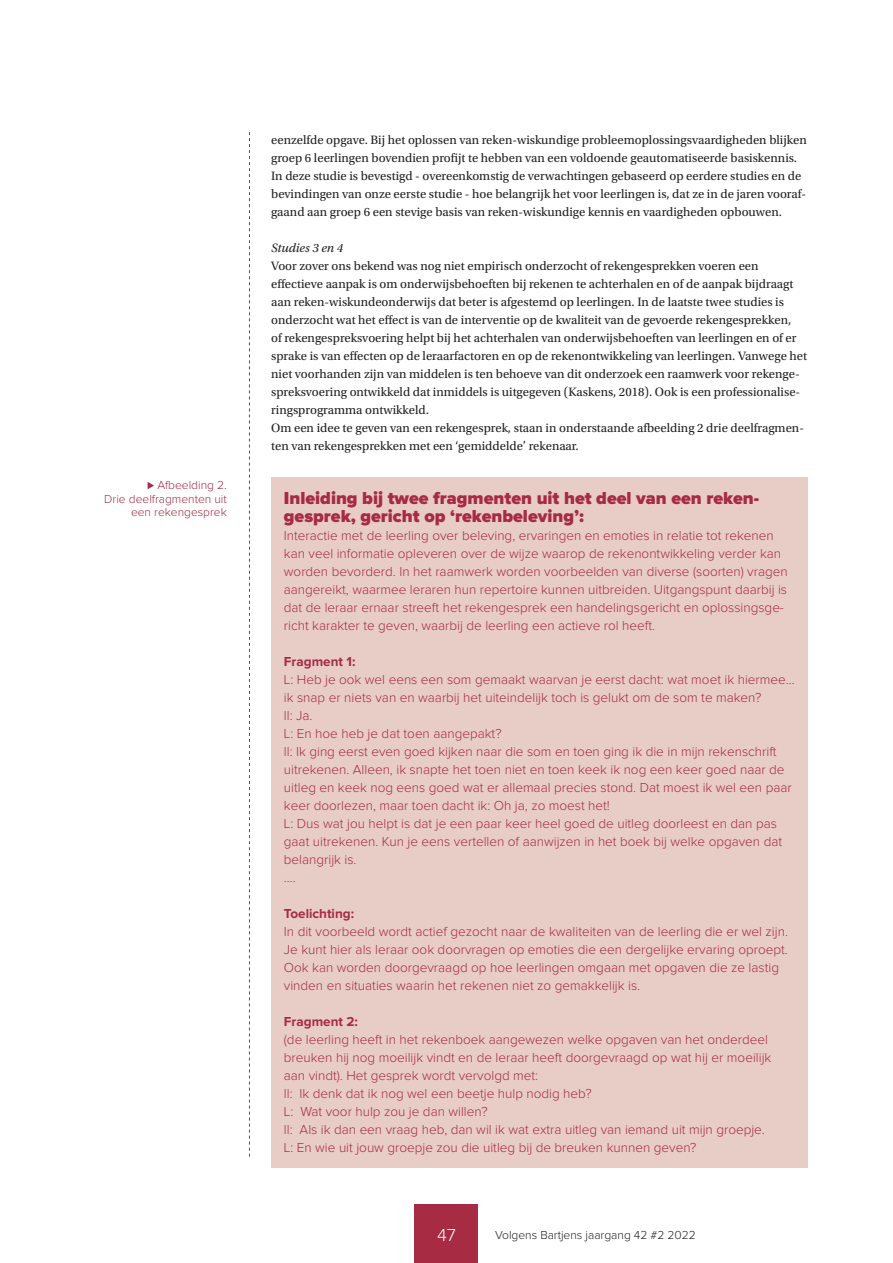
<style>
.page{position:relative;width:893px;height:1263px;background:#fff}
.page>*{position:absolute;margin:0;border:0;box-sizing:border-box;transform-origin:0 0}
.VB_Artikel_Kader_kop{font:900 18px/18px "Proxima Nova";color:#a62b43}
.t1{font:300 18px "Proxima Nova";color:#fff}
.VB_Artikel_kaderteks{font:300 13.5px/18px "Proxima Nova";color:#a62b43}
.VB_Artikel_kaderteks-2{font:700 13.5px "Proxima Nova";color:#a62b43}
.VB_Artikel_Brood{font:12.75px/18px "Utopia Std";color:#231f20}
.VB_Artikel_Brood-2{font:italic 12.75px "Utopia Std";color:#231f20}
.VB_Bijschrift{font:300 12px/13.5px "Proxima Nova";color:#a62b43;text-align:right}
.VB_Voetregel{font:300 12px "Proxima Nova";color:#231f20}
</style>
<div class="page">
<div style="left:415px;top:1204px;width:63px;height:59px;background:#a62b43"></div>
<div style="left:271px;top:477px;width:536px;height:62px;background:#e8ccc6"></div>
<div style="left:271px;top:517px;width:536px;height:129px;background:#e8ccc6"></div>
<div style="left:271px;top:643px;width:536px;height:39px;background:#e8ccc6"></div>
<div style="left:271px;top:661px;width:536px;height:57px;background:#e8ccc6"></div>
<div style="left:271px;top:715px;width:536px;height:39px;background:#e8ccc6"></div>
<div style="left:271px;top:733px;width:536px;height:93px;background:#e8ccc6"></div>
<div style="left:271px;top:805px;width:536px;height:75px;background:#e8ccc6"></div>
<div style="left:271px;top:877px;width:536px;height:39px;background:#e8ccc6"></div>
<div style="left:271px;top:913px;width:536px;height:93px;background:#e8ccc6"></div>
<div style="left:271px;top:1003px;width:536px;height:39px;background:#e8ccc6"></div>
<div style="left:271px;top:1021px;width:536px;height:75px;background:#e8ccc6"></div>
<div style="left:271px;top:1093px;width:536px;height:39px;background:#e8ccc6"></div>
<div style="left:271px;top:1129px;width:536px;height:39px;background:#e8ccc6"></div>
<svg style="left:249px;top:132px;width:1px;height:1025px"></svg>
<p class="VB_Bijschrift" style="left:104px;top:479px;width:124px">⊲ Afbeelding 2.<br>Drie deelfragmenten uit een rekengesprek</p>
<p class="VB_Artikel_Brood" style="left:271px;top:131px;width:537px">eenzelfde opgave. Bij het oplossen van reken-wiskundige probleemoplossingsvaardigheden blijken groep 6 leerlingen bovendien profijt te hebben van een voldoende geautomatiseerde basiskennis.<br>In deze studie is bevestigd - overeenkomstig de verwachtingen gebaseerd op eerdere studies en de bevindingen van onze eerste studie - hoe belangrijk het voor leerlingen is, dat ze in de jaren vooraf&shy;gaand aan groep 6 een stevige basis van reken-wiskundige kennis en vaardigheden opbouwen.</p>
<p class="VB_Artikel_Brood-2" style="left:271px;top:241px;width:74px">Studies 3 en 4</p>
<p class="VB_Artikel_Brood" style="left:271px;top:257px;width:537px">Voor zover ons bekend was nog niet empirisch onderzocht of rekengesprekken voeren een effectieve aanpak is om onderwijsbehoeften bij rekenen te achterhalen en of de aanpak bijdraagt aan reken-wiskundeonderwijs dat beter is afgestemd op leerlingen. In de laatste twee studies is onderzocht wat het effect is van de interventie op de kwaliteit van de gevoerde rekengesprekken,<br>of rekengespreksvoering helpt bij het achterhalen van onderwijsbehoeften van leerlingen en of er sprake is van effecten op de leraarfactoren en op de rekenontwikkeling van leerlingen. Vanwege het niet voorhanden zijn van middelen is ten behoeve van dit onderzoek een raamwerk voor rekenge&shy;spreksvoering ontwikkeld dat inmiddels is uitgegeven (Kaskens, 2018). Ook is een professionalise&shy;ringsprogramma ontwikkeld.</p>
<p class="VB_Artikel_Brood" style="left:271px;top:419px;width:534px">Om een idee te geven van een rekengesprek, staan in onderstaande afbeelding 2 drie deelfragmen&shy;ten van rekengesprekken met een ‘gemiddelde’ rekenaar.</p>
<p class="VB_Artikel_Kader_kop" style="left:284px;top:490px;width:477px">Inleiding bij twee fragmenten uit het deel van een reken&shy;gesprek, gericht op ‘rekenbeleving’:</p>
<p class="VB_Artikel_kaderteks" style="left:284px;top:527px;width:505px">Interactie met de leerling over beleving, ervaringen en emoties in relatie tot rekenen kan veel informatie opleveren over de wijze waarop de rekenontwikkeling verder kan worden bevorderd. In het raamwerk worden voorbeelden van diverse (soorten) vragen aangereikt, waarmee leraren hun repertoire kunnen uitbreiden. Uitgangspunt daarbij is dat de leraar ernaar streeft het rekengesprek een handelingsgericht en oplossingsge&shy;richt karakter te geven, waarbij de leerling een actieve rol heeft.</p>
<p class="VB_Artikel_kaderteks-2" style="left:284px;top:654px;width:73px">Fragment 1:</p>
<p class="VB_Artikel_kaderteks" style="left:284px;top:671px;width:512px">L: Heb je ook wel eens een som gemaakt waarvan je eerst dacht: wat moet ik hiermee… ik snap er niets van en waarbij het uiteindelijk toch is gelukt om de som te maken?</p>
<p class="VB_Artikel_kaderteks" style="left:284px;top:707px;width:30px">ll: Ja.</p>
<p class="VB_Artikel_kaderteks" style="left:284px;top:725px;width:219px">L: En hoe heb je dat toen aangepakt?</p>
<p class="VB_Artikel_kaderteks" style="left:284px;top:743px;width:509px">ll: Ik ging eerst even goed kijken naar die som en toen ging ik die in mijn rekenschrift uitrekenen. Alleen, ik snapte het toen niet en toen keek ik nog een keer goed naar de uitleg en keek nog eens goed wat er allemaal precies stond. Dat moest ik wel een paar keer doorlezen, maar toen dacht ik: Oh ja, zo moest het!</p>
<p class="VB_Artikel_kaderteks" style="left:284px;top:815px;width:500px">L: Dus wat jou helpt is dat je een paar keer heel goed de uitleg doorleest en dan pas gaat uitrekenen. Kun je eens vertellen of aanwijzen in het boek bij welke opgaven dat belangrijk is.</p>
<p class="VB_Artikel_kaderteks" style="left:284px;top:869px;width:13px">….</p>
<p class="VB_Artikel_kaderteks-2" style="left:284px;top:906px;width:72px">Toelichting:</p>
<p class="VB_Artikel_kaderteks" style="left:284px;top:923px;width:506px">In dit voorbeeld wordt actief gezocht naar de kwaliteiten van de leerling die er wel zijn.<br>Je kunt hier als leraar ook doorvragen op emoties die een dergelijke ervaring oproept.<br>Ook kan worden doorgevraagd op hoe leerlingen omgaan met opgaven die ze lastig vinden en situaties waarin het rekenen niet zo gemakkelijk is.</p>
<p class="VB_Artikel_kaderteks-2" style="left:284px;top:1014px;width:76px">Fragment 2:</p>
<p class="VB_Artikel_kaderteks" style="left:284px;top:1031px;width:489px">(de leerling heeft in het rekenboek aangewezen welke opgaven van het onderdeel breuken hij nog moeilijk vindt en de leraar heeft doorgevraagd op wat hij er moeilijk aan vindt). Het gesprek wordt vervolgd met:</p>
<p class="VB_Artikel_kaderteks" style="left:284px;top:1085px;width:309px">ll: Ik denk dat ik nog wel een beetje hulp nodig heb?</p>
<p class="VB_Artikel_kaderteks" style="left:284px;top:1103px;width:205px">L: Wat voor hulp zou je dan willen?</p>
<p class="VB_Artikel_kaderteks" style="left:284px;top:1121px;width:482px">ll: Als ik dan een vraag heb, dan wil ik wat extra uitleg van iemand uit mijn groepje.</p>
<p class="VB_Artikel_kaderteks" style="left:284px;top:1139px;width:414px">L: En wie uit jouw groepje zou die uitleg bij de breuken kunnen geven?</p>
<h1 class="t1" style="left:437px;top:1226px;width:20px">47</h1>
<p class="VB_Voetregel" style="left:495px;top:1229px;width:202px">Volgens Bartjens jaargang 42 #2 2022</p>
</div>
